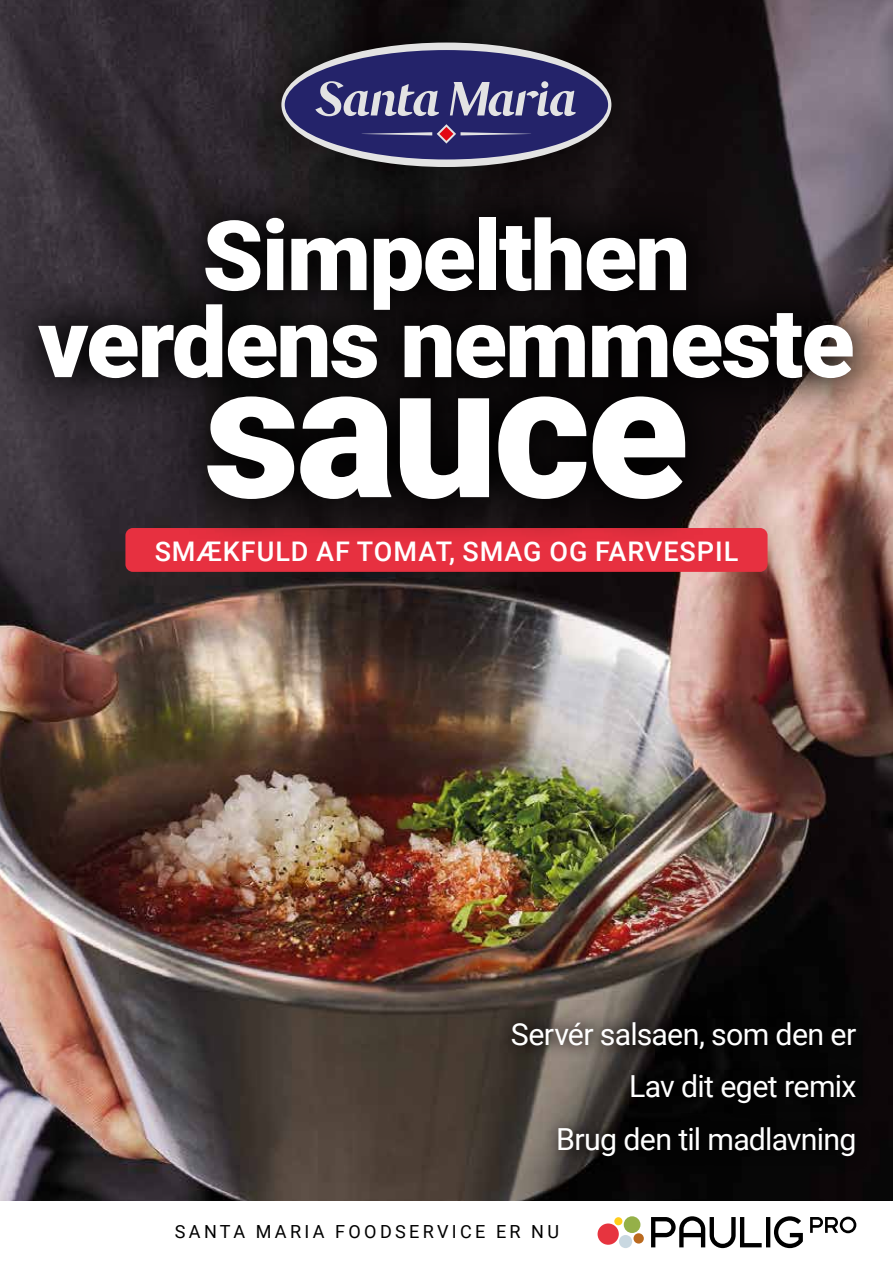
<style>
.page{position:relative;width:893px;height:1263px;background:#fff}
.page>*{position:absolute;margin:0;border:0;box-sizing:border-box;transform-origin:0 0}
.t1{font:900 187.05px "Roboto";letter-spacing:-.02em;color:#fff}
.t2{font:900 97.05px/87px "Roboto";letter-spacing:-.02em;color:#fff;text-align:center}
.t3{font:30.3px/52.8px "Roboto";letter-spacing:-.025em;color:#fff;text-align:right}
.t4{font:500 27px "Roboto";letter-spacing:.035em;color:#fff}
.t5{font:18px "Roboto";letter-spacing:.185em;color:#000}
</style>
<div class="page">
<img style="left:0;top:0;width:893px;height:1201px">
<div style="left:125px;top:528px;width:642px;height:44px;background:#e73040;border-radius:7px"></div>
<div style="left:498px;top:1008px;width:374px;height:165px;background:#000;opacity:.46"></div>
<svg style="left:0;top:171px;width:893px;height:374px;background:#2e2123"></svg>
<div style="left:236px;top:0;width:421px;height:214px;background:#000;opacity:.5"></div>
<svg style="left:281px;top:43px;width:330px;height:124px;background:#494770"></svg>
<svg style="left:651px;top:1216px;width:152px;height:32px"></svg>
<div style="left:598px;top:1223px;width:21px;height:22px;background:#e7343f;border-radius:50%"></div>
<div style="left:624px;top:1216px;width:16px;height:17px;background:#95b048;border-radius:50%"></div>
<div style="left:619px;top:1235px;width:13px;height:13px;background:#c9d8e1;border-radius:50%"></div>
<div style="left:633px;top:1233px;width:11px;height:10px;background:#bb6a1f;border-radius:50%"></div>
<div style="left:614px;top:1217px;width:8px;height:8px;background:#ffcd1c;border-radius:50%"></div>
<svg style="left:810px;top:1217px;width:46px;height:16px"></svg>
<h2 class="t2" style="left:38px;top:208px;width:818px">Simpelthen verdens nemmeste</h2>
<h1 class="t1" style="left:204px;top:300px;width:486px">sauce</h1>
<p class="t4" style="left:155px;top:532px;width:585px">SMÆKFULD AF TOMAT, SMAG OG FARVESPIL</p>
<p class="t3" style="left:511px;top:1006px;width:347px">Servér salsaen, som den er<br>Lav dit eget remix<br>Brug den til madlavning</p>
<p class="t5" style="left:175px;top:1219px;width:386px">SANTA MARIA FOODSERVICE ER NU</p>
</div>
